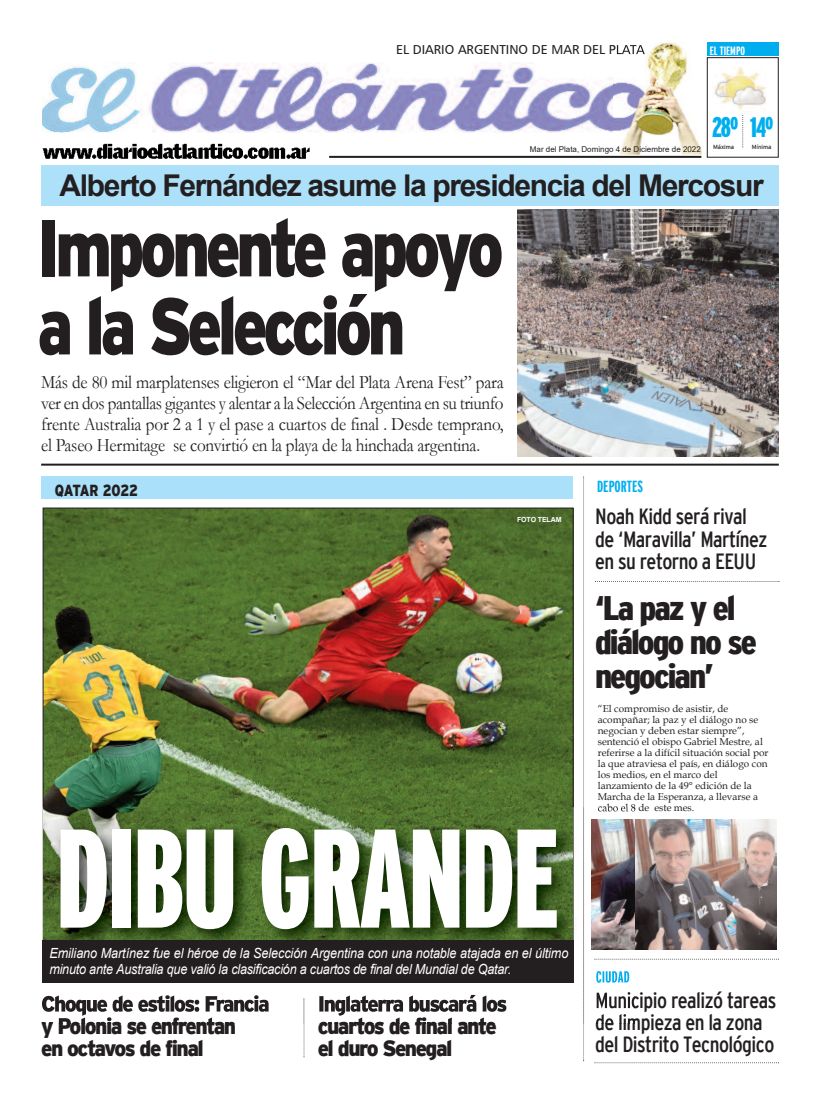
<style>
.page{position:relative;width:820px;height:1095px;background:#fff}
.page>*{position:absolute;margin:0;border:0;box-sizing:border-box;transform-origin:0 0}
.t1{font:900 extra-condensed 140px "Interstate";letter-spacing:-.015em;color:#fff}
.t2{font:900 80px/78px "Interstate";letter-spacing:-.07em;color:#231f20;scale:.81 1}
.t3{font:900 condensed 34px/34px "Interstate";letter-spacing:-.055em;color:#231f20;scale:1.07 1}
.t4{font:700 30px "Arial";letter-spacing:-.045em;color:#231f20}
.t5{font:900 extra-condensed 28px "Interstate";letter-spacing:-.045em;color:#00aeef}
.t6{font:condensed 22px/22px "Interstate";letter-spacing:-.025em;color:#231f20}
.t7{font:900 22px/22px "Interstate";letter-spacing:-.07em;color:#231f20;scale:.95 1}
.t8{font:19px/21px "Garamond";letter-spacing:-.015em;color:#231f20;text-align:justify;scale:.9 1}
.t9{font:900 16px "Interstate";letter-spacing:-.02em;color:#231f20;scale:.8 1}
.t10{font:700 extra-condensed 16px "Interstate";color:#00aeef}
.t11{font:italic 14px/16px "Arial";letter-spacing:-.015em;color:#fff;scale:.9 1}
.t12{font:13px "Humanist 777 BT Roman B";color:#231f20}
.t13{font:700 extra-condensed 12px "Interstate";color:#fff}
.t14{font:10px/11px "Book Antiqua";color:#231f20}
.t15{font:8px "Arial";color:#231f20}
.t16{font:700 7px "Arial";letter-spacing:-.015em;color:#fff}
.t17{font:6px "Interstate";letter-spacing:-.005em;color:#231f20}
</style>
<div class="page">
<hr style="left:41px;top:463px;width:737px;height:2px;background:#231f20">
<hr style="left:329px;top:156px;width:372px;height:2px;background:#231f20">
<div style="left:706px;top:57px;width:72px;height:100px;border:1px solid #231f20"></div>
<div style="left:706px;top:43px;width:72px;height:13px;background:#00aeef"></div>
<svg style="left:742px;top:115px;width:1px;height:32px"></svg>
<img style="left:713px;top:67px;width:53px;height:43px">
<img style="left:42px;top:143px;width:268px;height:16px">
<img style="left:517px;top:210px;width:261px;height:246px">
<div style="left:41px;top:165px;width:737px;height:41px;background:#ade1f9"></div>
<img style="left:42px;top:62px;width:571px;height:70px">
<img style="left:613px;top:42px;width:88px;height:112px">
<img style="left:613px;top:62px;width:44px;height:70px">
<img style="left:45px;top:509px;width:526px;height:297px">
<svg style="left:583px;top:476px;width:1px;height:584px"></svg>
<div style="left:41px;top:476px;width:531px;height:23px;background:#aae0f9"></div>
<svg style="left:595px;top:581px;width:184px;height:1px"></svg>
<img style="left:633px;top:819px;width:142px;height:130px">
<img style="left:42px;top:806px;width:591px;height:216px">
<img style="left:596px;top:970px;width:33px;height:12px">
<img style="left:596px;top:991px;width:37px;height:18px">
<img style="left:595px;top:1013px;width:38px;height:9px">
<img style="left:43px;top:806px;width:529px;height:133px">
<img style="left:583px;top:806px;width:1px;height:30px">
<img style="left:597px;top:806px;width:28px;height:5px">
<img style="left:42px;top:995px;width:77px;height:20px">
<img style="left:42px;top:1017px;width:94px;height:5px">
<img style="left:319px;top:995px;width:80px;height:20px">
<img style="left:319px;top:1017px;width:65px;height:5px">
<svg style="left:303px;top:998px;width:1px;height:59px"></svg>
<img style="left:591px;top:818px;width:42px;height:131px">
<svg style="left:594px;top:958px;width:183px;height:1px"></svg>
<div style="left:43px;top:939px;width:530px;height:43px;background:#231f20"></div>
<h3 class="t12" style="left:396px;top:41px;width:250px">EL DIARIO ARGENTINO DE MAR DEL PLATA</h3>
<p class="t13" style="left:709px;top:44px;width:37px">EL TIEMPO</p>
<p class="t15" style="left:529px;top:145px;width:172px">Mar del Plata, Domingo 4 de Diciembre de 2022</p>
<h3 class="t5" style="left:712px;top:111px;width:63px">28º 14º</h3>
<p class="t17" style="left:712px;top:143px;width:23px">Máxima</p>
<p class="t17" style="left:751px;top:143px;width:21px">Mínima</p>
<h3 class="t4" style="left:60px;top:168px;width:705px">Alberto Fernández asume la presidencia del Mercosur</h3>
<h2 class="t2" style="left:37px;top:208px;width:577px">Imponente apoyo a la Selección</h2>
<p class="t8" style="left:41px;top:372px;width:515px">Más de 80 mil marplatenses eligieron el “Mar del Plata Arena Fest” para ver en dos pantallas gigantes y alentar a la Selección Argentina en su triunfo frente Australia por 2 a 1 y el pase a cuartos de final . Desde temprano, el Paseo Hermitage se convirtió en la playa de la hinchada argentina.</p>
<h3 class="t9" style="left:55px;top:481px;width:106px">QATAR 2022</h3>
<p class="t16" style="left:517px;top:516px;width:46px">FOTO TELAM</p>
<h1 class="t1" style="left:56px;top:801px;width:504px">DIBU GRANDE</h1>
<h3 class="t11" style="left:49px;top:944px;width:578px">Emiliano Martínez fue el héroe de la Selección Argentina con una notable atajada en el último minuto ante Australia que valió la clasificación a cuartos de final del Mundial de Qatar.</h3>
<h3 class="t7" style="left:41px;top:1014px;width:207px">y Polonia se enfrentan en octavos de final</h3>
<h3 class="t7" style="left:317px;top:1014px;width:190px">cuartos de final ante el duro Senegal</h3>
<h3 class="t10" style="left:597px;top:477px;width:47px">DEPORTES</h3>
<h3 class="t6" style="left:595px;top:505px;width:174px">Noah Kidd será rival de ‘Maravilla’ Martínez en su retorno a EEUU</h3>
<h3 class="t3" style="left:594px;top:590px;width:153px">‘La paz y el diálogo no se negocian’</h3>
<p class="t14" style="left:597px;top:703px;width:172px">“El compromiso de asistir, de acompañar; la paz y el diálogo no se negocian y deben estar siempre”, sentenció el obispo Gabriel Mestre, al referirse a la difícil situación social por la que atraviesa el país, en diálogo con los medios, en el marco del lanzamiento de la 49° edición de la Marcha de la Esperanza, a llevarse a cabo el 8 de este mes.</p>
<h3 class="t6" style="left:595px;top:989px;width:183px">Municipio realizó tareas de limpieza en la zona del Distrito Tecnológico</h3>
</div>
